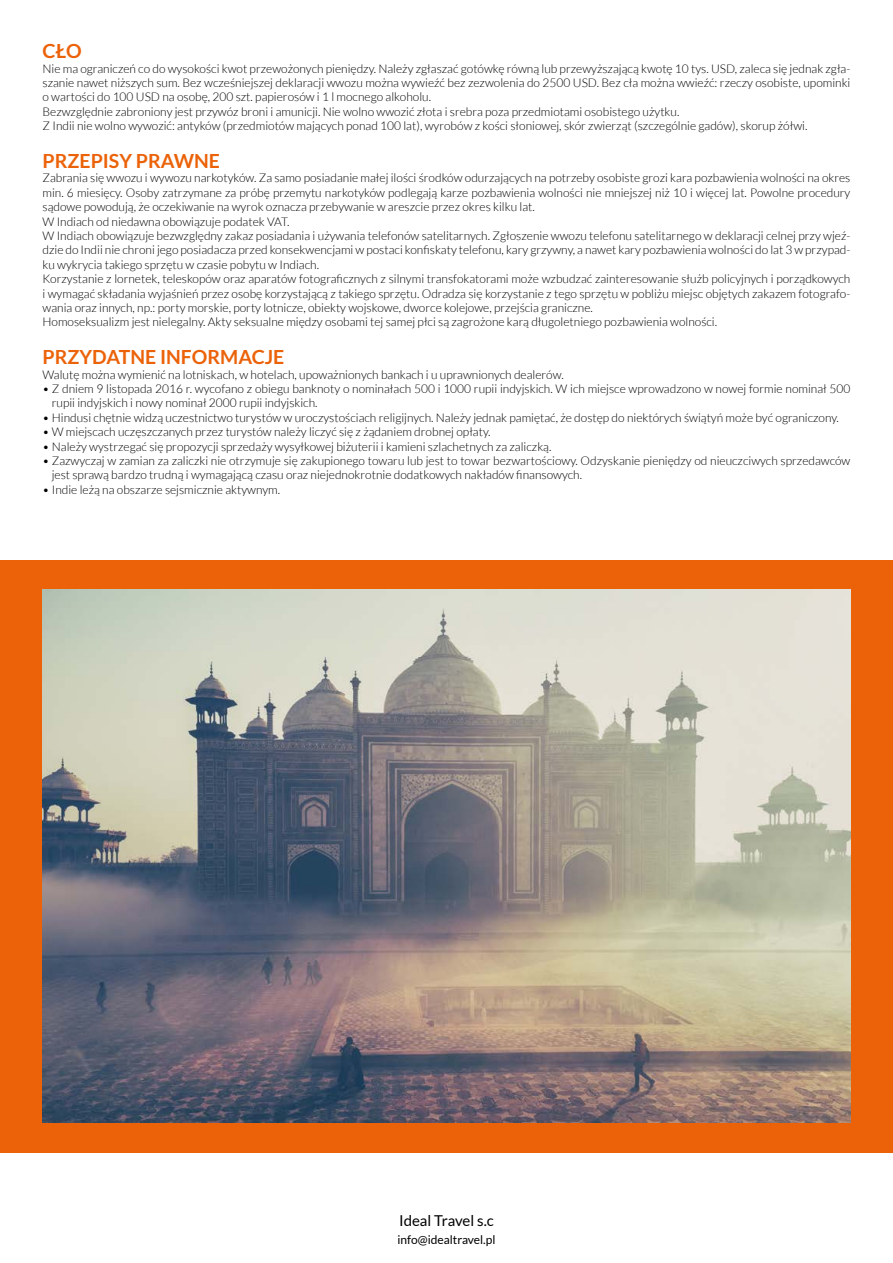
<style>
.page{position:relative;width:893px;height:1263px;background:#fff}
.page>*{position:absolute;margin:0;border:0;box-sizing:border-box;transform-origin:0 0}
.t1{font:700 19.5px "Lato";color:#eb6209}
.t2{font:15px "Lato";color:#000}
.t3{font:300 12px/14.4px "Lato";color:#000}
.t4{font:12px "Lato";color:#000}
</style>
<div class="page">
<div style="left:0;top:560px;width:893px;height:592px;background:#eb6209"></div>
<img style="left:43px;top:590px;width:807px;height:533px">
<h1 class="t1" style="left:43px;top:40px;width:41px">CŁO</h1>
<p class="t3" style="left:43px;top:61px;width:809px">Nie ma ograniczeń co do wysokości kwot przewożonych pieniędzy. Należy zgłaszać gotówkę równą lub przewyższającą kwotę 10 tys. USD, zaleca się jednak zgła&shy;szanie nawet niższych sum. Bez wcześniejszej deklaracji wwozu można wywieźć bez zezwolenia do 2500 USD. Bez cła można wwieźć: rzeczy osobiste, upominki o wartości do 100 USD na osobę, 200 szt. papierosów i 1 l mocnego alkoholu.<br>Bezwzględnie zabroniony jest przywóz broni i amunicji. Nie wolno wwozić złota i srebra poza przedmiotami osobistego użytku.<br>Z Indii nie wolno wywozić: antyków (przedmiotów mających ponad 100 lat), wyrobów z kości słoniowej, skór zwierząt (szczególnie gadów), skorup żółwi.</p>
<h1 class="t1" style="left:43px;top:150px;width:179px">PRZEPISY PRAWNE</h1>
<p class="t3" style="left:43px;top:171px;width:809px">Zabrania się wwozu i wywozu narkotyków. Za samo posiadanie małej ilości środków odurzających na potrzeby osobiste grozi kara pozbawienia wolności na okres min. 6 miesięcy. Osoby zatrzymane za próbę przemytu narkotyków podlegają karze pozbawienia wolności nie mniejszej niż 10 i więcej lat. Powolne procedury sądowe powodują, że oczekiwanie na wyrok oznacza przebywanie w areszcie przez okres kilku lat.<br>W Indiach od niedawna obowiązuje podatek VAT.<br>W Indiach obowiązuje bezwzględny zakaz posiadania i używania telefonów satelitarnych. Zgłoszenie wwozu telefonu satelitarnego w deklaracji celnej przy wjeź&shy;dzie do Indii nie chroni jego posiadacza przed konsekwencjami w postaci konfiskaty telefonu, kary grzywny, a nawet kary pozbawienia wolności do lat 3 w przypad&shy;ku wykrycia takiego sprzętu w czasie pobytu w Indiach.<br>Korzystanie z lornetek, teleskopów oraz aparatów fotograficznych z silnymi transfokatorami może wzbudzać zainteresowanie służb policyjnych i porządkowych i wymagać składania wyjaśnień przez osobę korzystającą z takiego sprzętu. Odradza się korzystanie z tego sprzętu w pobliżu miejsc objętych zakazem fotografo&shy;wania oraz innych, np.: porty morskie, porty lotnicze, obiekty wojskowe, dworce kolejowe, przejścia graniczne.<br>Homoseksualizm jest nielegalny. Akty seksualne między osobami tej samej płci są zagrożone karą długoletniego pozbawienia wolności.</p>
<h1 class="t1" style="left:43px;top:346px;width:243px">PRZYDATNE INFORMACJE</h1>
<p class="t3" style="left:43px;top:367px;width:523px">Walutę można wymienić na lotniskach, w hotelach, upoważnionych bankach i u uprawnionych dealerów.</p>
<p class="t3" style="left:52px;top:382px;width:800px;text-indent:-9px">• Z dniem 9 listopada 2016 r. wycofano z obiegu banknoty o nominałach 500 i 1000 rupii indyjskich. W ich miejsce wprowadzono w nowej formie nominał 500 rupii indyjskich i nowy nominał 2000 rupii indyjskich.</p>
<p class="t3" style="left:43px;top:410px;width:798px">• Hindusi chętnie widzą uczestnictwo turystów w uroczystościach religijnych. Należy jednak pamiętać, że dostęp do niektórych świątyń może być ograniczony.</p>
<p class="t3" style="left:43px;top:425px;width:450px">• W miejscach uczęszczanych przez turystów należy liczyć się z żądaniem drobnej opłaty.</p>
<p class="t3" style="left:43px;top:439px;width:510px">• Należy wystrzegać się propozycji sprzedaży wysyłkowej biżuterii i kamieni szlachetnych za zaliczką.</p>
<p class="t3" style="left:52px;top:454px;width:800px;text-indent:-9px">• Zazwyczaj w zamian za zaliczki nie otrzymuje się zakupionego towaru lub jest to towar bezwartościowy. Odzyskanie pieniędzy od nieuczciwych sprzedawców jest sprawą bardzo trudną i wymagającą czasu oraz niejednokrotnie dodatkowych nakładów finansowych.</p>
<p class="t3" style="left:43px;top:482px;width:239px">• Indie leżą na obszarze sejsmicznie aktywnym.</p>
<p class="t2" style="left:399px;top:1212px;width:96px">Ideal Travel s.c</p>
<p class="t4" style="left:397px;top:1233px;width:100px">info@idealtravel.pl</p>
</div>
